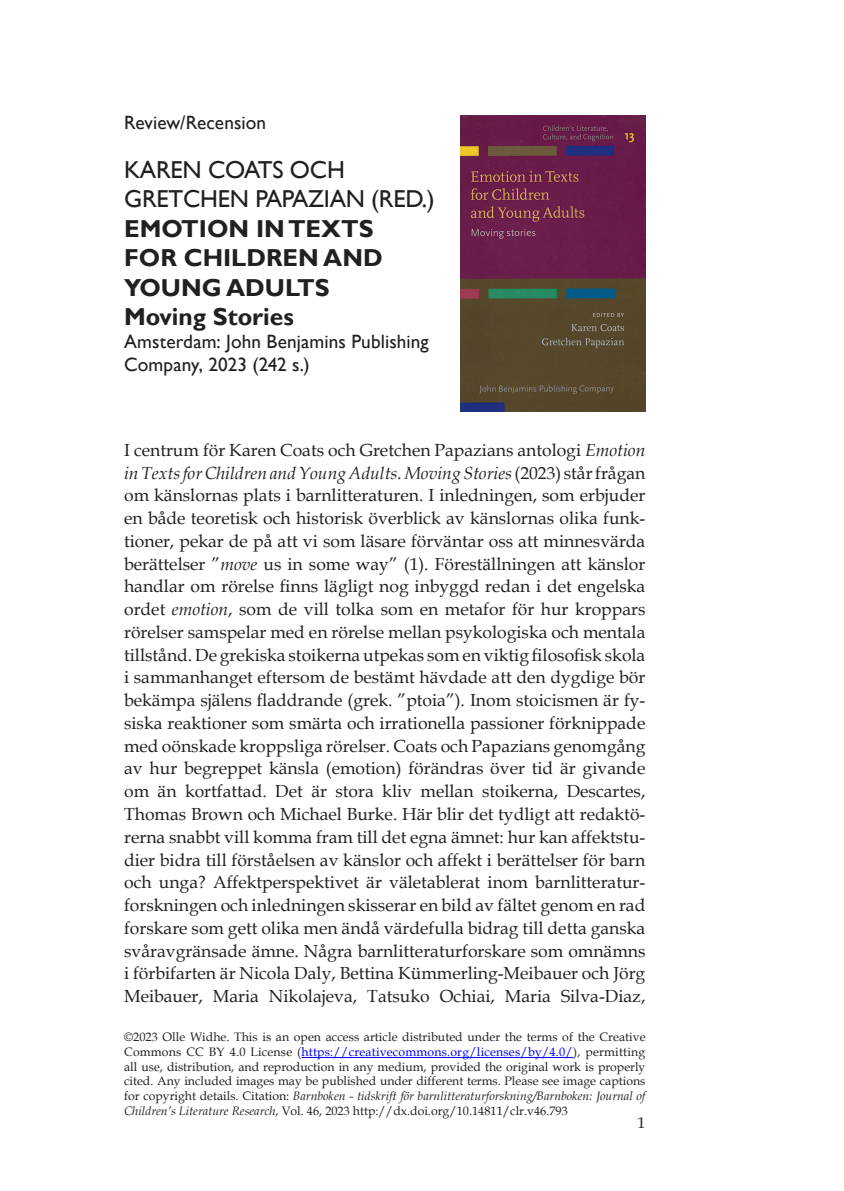
<style>
.page{position:relative;width:844px;height:1191px;background:#fff}
.page>*{position:absolute;margin:0;border:0;box-sizing:border-box;transform-origin:0 0}
.Rubrik-huvudtitel{font:700 24.5px/29.4px "Gill Sans";color:#231f20}
.Rubrik-författarnamn{font:24.5px/29.4px "Gill Sans";letter-spacing:-.01em;color:#231f20}
.Rubrik-undertitel{font:700 24.5px "Gill Sans";color:#231f20}
.Rubrik-review_bokinf{font:19.25px/23.1px "Gill Sans";letter-spacing:.005em;color:#231f20}
.bröd{font:17.5px/22.8px "Book Antiqua";color:#231f20;text-align:justify}
.t1{font:15.75px "Book Antiqua";color:#231f20}
.sidfot{font:12.25px/14.7px "Book Antiqua";color:#231f20;text-align:justify}
.s1{font-style:italic}
.s2{color:#00f}
</style>
<div class="page">
<hr style="left:301px;top:1057px;width:272px;height:1px;background:#00f">
<img style="left:460px;top:115px;width:185px;height:296px">
<p class="Rubrik-review_bokinf" style="left:124px;top:111px;width:143px">Review/Recension</p>
<p class="Rubrik-författarnamn" style="left:124px;top:155px;width:312px">KAREN COATS OCH<br>GRETCHEN PAPAZIAN (RED.)</p>
<p class="Rubrik-huvudtitel" style="left:124px;top:214px;width:260px">EMOTION IN TEXTS<br>FOR CHILDREN AND<br>YOUNG ADULTS</p>
<p class="Rubrik-undertitel" style="left:124px;top:302px;width:171px">Moving Stories</p>
<p class="Rubrik-review_bokinf" style="left:124px;top:330px;width:306px">Amsterdam: John Benjamins Publishing<br>Company, 2023 (242 s.)</p>
<p class="bröd" style="left:124px;top:438px;width:522px">I centrum för Karen Coats och Gretchen Papazians antologi <span class="s1">Emotion in Texts for Children and Young Adults. Moving Stories</span> (2023) står frågan om känslornas plats i barnlitteraturen. I inledningen, som erbjuder en både teoretisk och historisk överblick av känslornas olika funk&shy;tioner, pekar de på att vi som läsare förväntar oss att minnesvärda berättelser ”<span class="s1">move</span> us in some way” (1). Föreställningen att känslor handlar om rörelse finns lägligt nog inbyggd redan i det engelska ordet <span class="s1">emotion</span>, som de vill tolka som en metafor för hur kroppars rörelser samspelar med en rörelse mellan psykologiska och mentala tillstånd. De grekiska stoikerna utpekas som en viktig filosofisk skola i sammanhanget eftersom de bestämt hävdade att den dygdige bör bekämpa själens fladdrande (grek. ”ptoia”). Inom stoicismen är fy&shy;siska reaktioner som smärta och irrationella passioner förknippade med oönskade kroppsliga rörelser. Coats och Papazians genomgång av hur begreppet känsla (emotion) förändras över tid är givande om än kortfattad. Det är stora kliv mellan stoikerna, Descartes, Thomas Brown och Michael Burke. Här blir det tydligt att redaktö&shy;rerna snabbt vill komma fram till det egna ämnet: hur kan affektstu&shy;dier bidra till förståelsen av känslor och affekt i berättelser för barn och unga? Affektperspektivet är väletablerat inom barnlitteratur&shy;forskningen och inledningen skisserar en bild av fältet genom en rad forskare som gett olika men ändå värdefulla bidrag till detta ganska svåravgränsade ämne. Några barnlitteraturforskare som omnämns i förbifarten är Nicola Daly, Bettina Kümmerling-Meibauer och Jörg Meibauer, Maria Nikolajeva, Tatsuko Ochiai, Maria Silva-Diaz,</p>
<p class="sidfot" style="left:124px;top:1029px;width:523px">©2023 Olle Widhe. This is an open access article distributed under the terms of the Creative Commons CC BY 4.0 License (<span class="s2">https://creativecommons.org/licenses/by/4.0/</span>), permitting all use, distribution, and reproduction in any medium, provided the original work is properly cited. Any included images may be published under different terms. Please see image captions for copyright details. Citation: <span class="s1">Barnboken - tidskrift för barnlitteraturforskning/Barnboken: Journal of Children’s Literature Research</span>, Vol. 46, 2023 http://dx.doi.org/10.14811/clr.v46.793</p>
<p class="t1" style="left:637px;top:1111px;width:9px">1</p>
</div>
